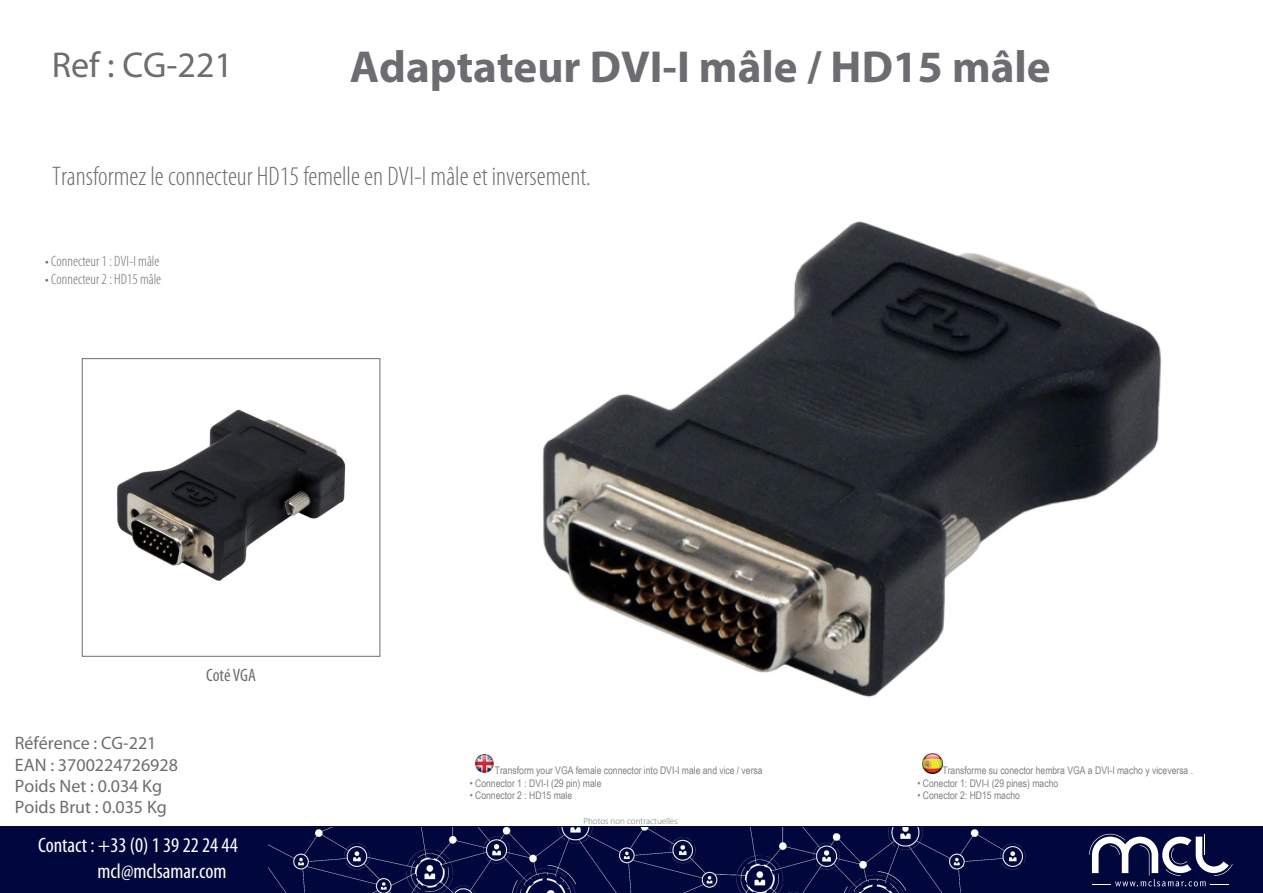
<style>
.page{position:relative;width:1263px;height:893px;background:#fff}
.page>*{position:absolute;margin:0;border:0;box-sizing:border-box;transform-origin:0 0}
.t1{font:700 45px "Myriad Pro";color:#6c6d70}
.t2{font:36px "Myriad Pro";color:#6c6d70}
.t3{font:300 condensed 27px "Myriad Pro";color:#6c6d70}
.t4{font:condensed 21px/25.2px "Myriad Pro";color:#fff}
.t5{font:18px/21.3px "Myriad Pro";color:#6c6d70}
.t6{font:condensed 18px "Myriad Pro";letter-spacing:-.005em;color:#6c6d70}
.t7{font:300 condensed 15px "Myriad Pro";color:#6c6d70}
.Glossaires_UK_-_SP{font:10.5px "Arial Narrow";color:#7e8083}
.t8{font:300 9px "Myriad Pro";color:#6c6d70}
</style>
<div class="page">
<div style="left:0;top:827px;width:1263px;height:66px;background:#00073d"></div>
<img style="left:268px;top:827px;width:758px;height:66px">
<svg style="left:1089px;top:834px;width:144px;height:52px"></svg>
<img style="left:475px;top:754px;width:19px;height:19px">
<img style="left:922px;top:754px;width:20px;height:20px">
<div style="left:82px;top:358px;width:298px;height:299px;border:1px solid #6c6d70"></div>
<img style="left:542px;top:221px;width:620px;height:476px">
<img style="left:117px;top:409px;width:229px;height:172px">
<p class="t2" style="left:52px;top:43px;width:183px">Ref : CG-221</p>
<p class="t1" style="left:350px;top:37px;width:702px">Adaptateur DVI-I mâle / HD15 mâle</p>
<p class="t3" style="left:52px;top:160px;width:540px">Transformez le connecteur HD15 femelle en DVI-I mâle et inversement.</p>
<p class="t7" style="left:45px;top:253px;width:116px">•Connecteur 1 : DVI-I mâle</p>
<p class="t7" style="left:45px;top:271px;width:117px">•Connecteur 2 : HD15 mâle</p>
<p class="t5" style="left:15px;top:732px;width:165px">Référence : CG-221<br>EAN : 3700224726928<br>Poids Net : 0.034 Kg<br>Poids Brut : 0.035 Kg</p>
<p class="t6" style="left:206px;top:664px;width:51px">Coté VGA</p>
<h3 class="t4" style="left:98px;top:833px;width:142px;text-indent:-59px">Contact : +33 (0) 1 39 22 24 44 mcl@mclsamar.com</h3>
<p class="Glossaires_UK_-_SP" style="left:495px;top:763px;width:269px">Transform your VGA female connector into DVI-I male and vice / versa</p>
<p class="Glossaires_UK_-_SP" style="left:470px;top:775px;width:133px">• Connector 1 : DVI-I (29 pin) male</p>
<p class="Glossaires_UK_-_SP" style="left:470px;top:788px;width:104px">• Connector 2 : HD15 male</p>
<p class="t8" style="left:584px;top:816px;width:96px">Photos non contractuelles</p>
<p class="Glossaires_UK_-_SP" style="left:942px;top:763px;width:252px">Transforme su conector hembra VGA a DVI-I macho y viceversa .</p>
<p class="Glossaires_UK_-_SP" style="left:917px;top:775px;width:142px">• Conector 1: DVI-I (29 pines) macho</p>
<p class="Glossaires_UK_-_SP" style="left:917px;top:788px;width:104px">• Conector 2: HD15 macho</p>
</div>
